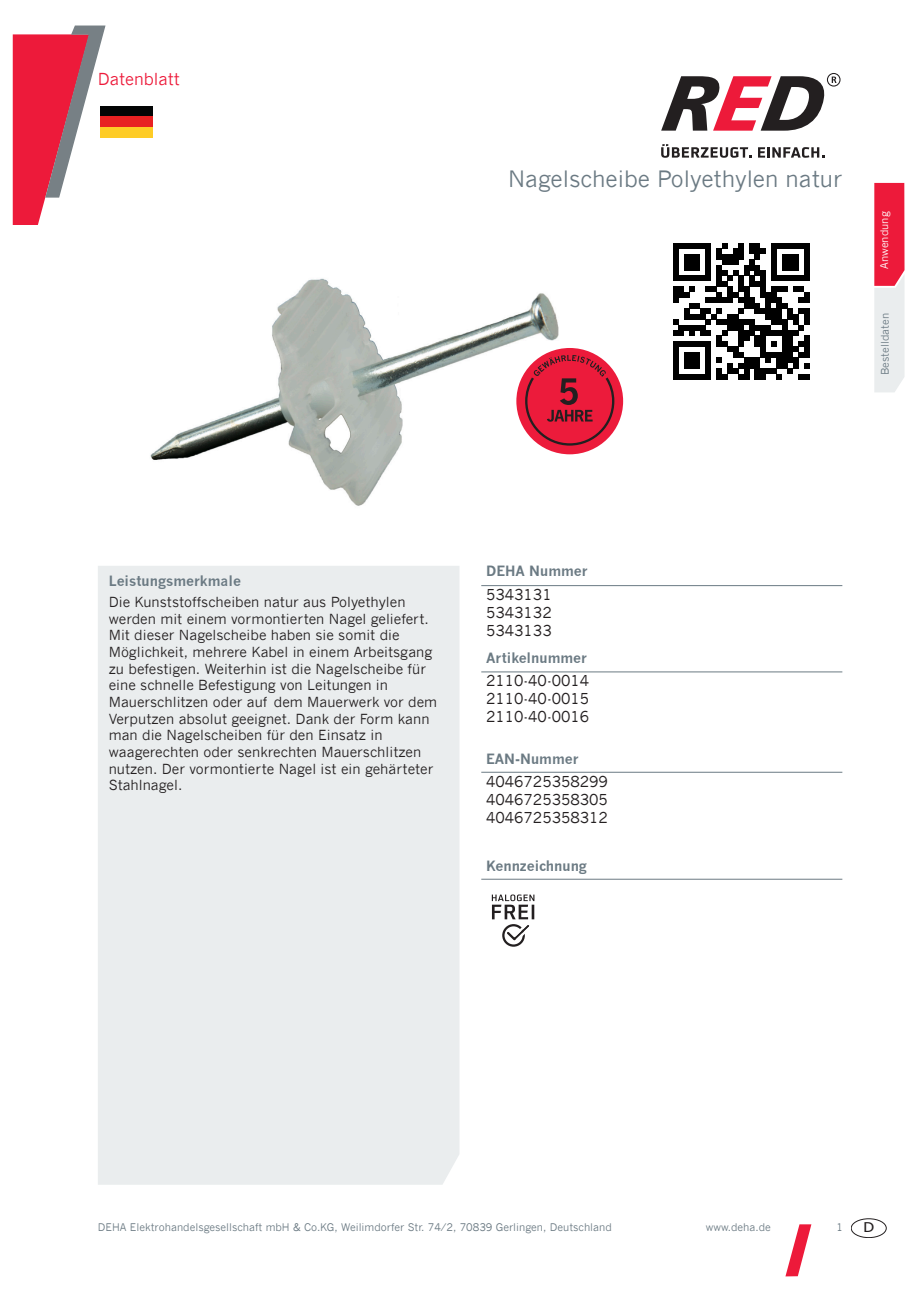
<style>
.page{position:relative;width:919px;height:1289px;background:#fff}
.page>*{position:absolute;margin:0;border:0;box-sizing:border-box;transform-origin:0 0}
.t1{font:22.5px "News Gothic";color:#6b7a83}
.t2{font:16.5px "News Gothic";color:#ed1a3a}
.t3{font:15px/18px "News Gothic";color:#231f20;text-align:justify}
.t4{font:13.8px/16.6px "News Gothic";color:#231f20}
.t5{font:700 13.8px "News Gothic";color:#6b7a83}
.t6{font:13.5px "Tahoma";color:#231f20;scale:1.17 1}
.t7{font:10.5px "News Gothic";color:#6b7a83}
.t8{font:10.5px "News Gothic";color:#fff}
</style>
<div class="page">
<div style="left:502px;top:924px;width:23px;height:22px;border:2px solid #231f20;border-radius:50%"></div>
<svg style="left:492px;top:894px;width:42px;height:49px"></svg>
<img style="left:150px;top:278px;width:420px;height:228px">
<svg style="left:673px;top:243px;width:136px;height:136px"></svg>
<div style="left:98px;top:566px;width:361px;height:618px;background:#eaedee"></div>
<div style="left:109px;top:597px;width:340px;height:542px;background:#eaedee"></div>
<hr style="left:481px;top:585px;width:361px;height:1px;background:#6b7a83">
<hr style="left:481px;top:671px;width:361px;height:1px;background:#6b7a83">
<hr style="left:481px;top:771px;width:361px;height:1px;background:#6b7a83">
<hr style="left:481px;top:878px;width:361px;height:1px;background:#6b7a83">
<svg style="left:13px;top:25px;width:93px;height:200px"></svg>
<svg style="left:874px;top:183px;width:30px;height:209px;background:#ec8998"></svg>
<svg style="left:785px;top:1224px;width:26px;height:52px"></svg>
<div style="left:100px;top:106px;width:53px;height:31px;background:#030505"></div>
<div style="left:100px;top:116px;width:53px;height:21px;background:#e82122"></div>
<div style="left:100px;top:127px;width:53px;height:10px;background:#fecc26"></div>
<div style="left:851px;top:1218px;width:35px;height:19px;border:1px solid #231f20;border-radius:50%"></div>
<svg style="left:661px;top:144px;width:90px;height:14px"></svg>
<svg style="left:758px;top:147px;width:66px;height:11px"></svg>
<svg style="left:661px;top:73px;width:179px;height:58px"></svg>
<div style="left:516px;top:348px;width:107px;height:106px;background:#ec1b3b;border-radius:50%"></div>
<svg style="left:525px;top:355px;width:89px;height:90px"></svg>
<p class="t2" style="left:98px;top:69px;width:84px">Datenblatt</p>
<h1 class="t1" style="left:508px;top:166px;width:336px">Nagelscheibe Polyethylen natur</h1>
<p class="t8" style="left:878px;top:269px;width:59px;rotate:-90deg">Anwendung</p>
<p class="t7" style="left:878px;top:375px;width:64px;rotate:-90deg">Bestelldaten</p>
<p class="t5" style="left:109px;top:572px;width:134px">Leistungsmerkmale</p>
<p class="t4" style="left:109px;top:593px;width:330px">Die Kunststoffscheiben natur aus Polyethylen werden mit einem vormontierten Nagel geliefert.<br>Mit dieser Nagelscheibe haben sie somit die Möglichkeit, mehrere Kabel in einem Arbeitsgang zu befestigen. Weiterhin ist die Nagelscheibe für eine schnelle Befestigung von Leitungen in Mauerschlitzen oder auf dem Mauerwerk vor dem Verputzen absolut geeignet. Dank der Form kann man die Nagelscheiben für den Einsatz in waagerechten oder senkrechten Mauerschlitzen nutzen. Der vormontierte Nagel ist ein gehärteter Stahlnagel.</p>
<p class="t5" style="left:486px;top:563px;width:103px">DEHA Nummer</p>
<p class="t3" style="left:486px;top:586px;width:67px">5343131<br>5343132<br>5343133</p>
<p class="t5" style="left:486px;top:649px;width:102px">Artikelnummer</p>
<p class="t3" style="left:486px;top:671px;width:105px">2110-40-0014<br>2110-40-0015<br>2110-40-0016</p>
<p class="t5" style="left:486px;top:750px;width:94px">EAN-Nummer</p>
<p class="t3" style="left:486px;top:772px;width:123px">4046725358299<br>4046725358305<br>4046725358312</p>
<p class="t5" style="left:486px;top:857px;width:102px">Kennzeichnung</p>
<p class="t7" style="left:98px;top:1220px;width:515px">DEHA Elektrohandelsgesellschaft mbH &amp; Co.KG, Weilimdorfer Str. 74/2, 70839 Gerlingen, Deutschland</p>
<p class="t7" style="left:705px;top:1220px;width:67px">www.deha.de</p>
<p class="t7" style="left:836px;top:1220px;width:8px">1</p>
<p class="t6" style="left:863px;top:1218px;width:11px">D</p>
</div>
